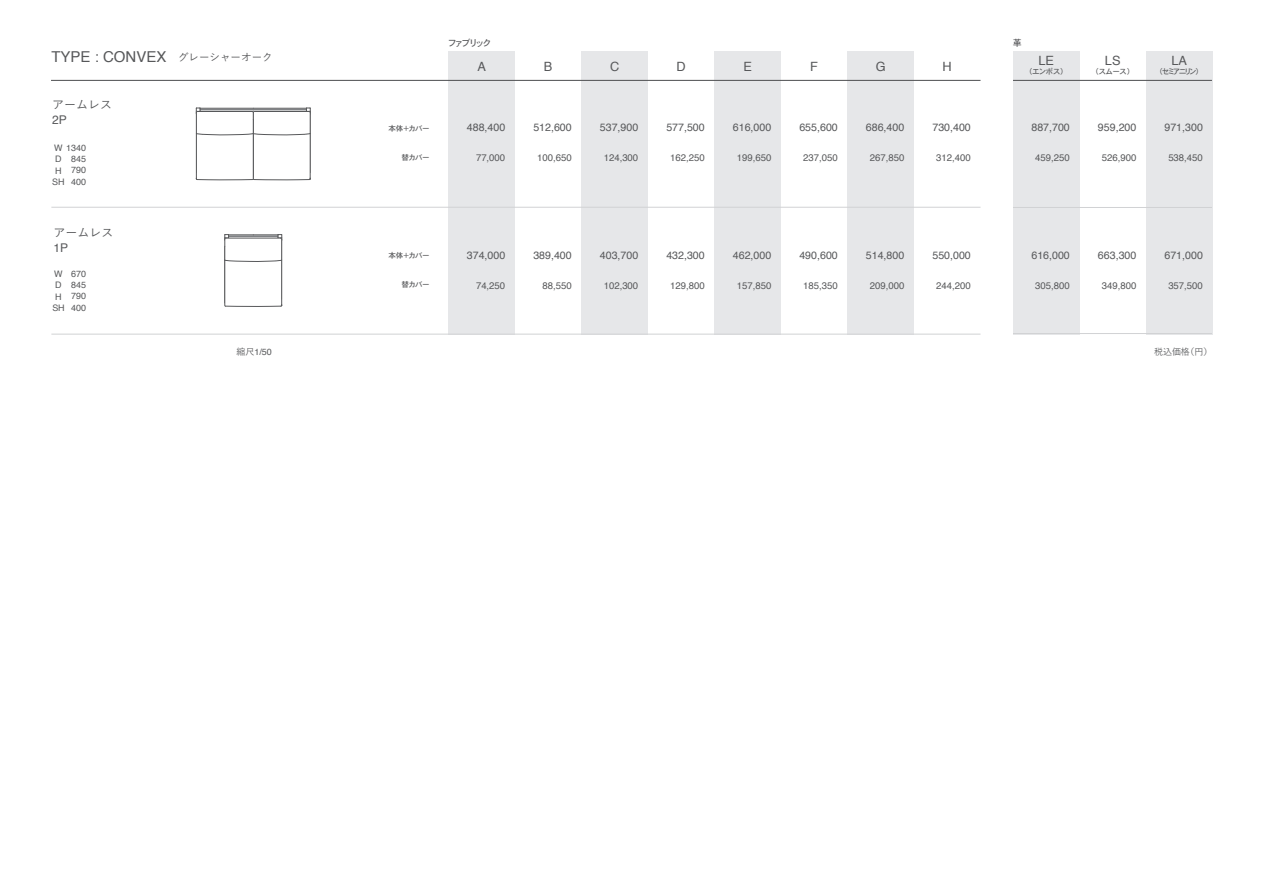
<style>
.page{position:relative;width:1263px;height:893px;background:#fff}
.page>*{position:absolute;margin:0;border:0;box-sizing:border-box;transform-origin:0 0}
.t1{font:15px "Helvetica";color:#57585a}
.t2{font:12.75px "Helvetica";color:#57585a}
.t3{font:500 12px "Yu Go";color:#57585a}
.t4{font:12px "Helvetica";color:#57585a}
.t5{font:10.65px "Helvetica";color:#57585a}
.t6{font:500 10.5px "Yu Go";color:#57585a}
.t7{font:9.6px "Helvetica";color:#57585a}
.t8{font:9px/11.2px "Helvetica";color:#57585a;text-align:justify}
.t9{font:9px "Osaka";color:#57585a}
.t10{font:500 9px "Yu Go";color:#57585a}
.t11{font:7.5px "Osaka";color:#57585a}
.s1{font-family:"Yu Go";font-weight:500}
</style>
<div class="page">
<svg style="left:196px;top:107px;width:115px;height:73px"></svg>
<svg style="left:224px;top:234px;width:58px;height:73px"></svg>
<div style="left:448px;top:51px;width:67px;height:283px;background:#e6e7e9"></div>
<div style="left:581px;top:51px;width:67px;height:283px;background:#e6e7e9"></div>
<div style="left:714px;top:51px;width:67px;height:283px;background:#e6e7e9"></div>
<div style="left:847px;top:51px;width:67px;height:283px;background:#e6e7e9"></div>
<div style="left:1013px;top:51px;width:66px;height:283px;background:#e6e7e9"></div>
<div style="left:1146px;top:51px;width:66px;height:283px;background:#e6e7e9"></div>
<hr style="left:51px;top:80px;width:929px;height:1px;background:#57585a">
<hr style="left:1013px;top:80px;width:199px;height:1px;background:#57585a">
<hr style="left:51px;top:207px;width:929px;height:1px;background:#d1d2d4">
<hr style="left:51px;top:334px;width:929px;height:1px;background:#d1d2d4">
<hr style="left:1013px;top:207px;width:199px;height:1px;background:#d1d2d4">
<hr style="left:1013px;top:333px;width:199px;height:1px;background:#d1d2d4">
<h1 class="t1" style="left:51px;top:50px;width:117px">TYPE : CONVEX</h1>
<p class="t3" style="left:52px;top:93px;width:61px">アームレス</p>
<p class="t4" style="left:52px;top:115px;width:16px">2P</p>
<p class="t8" style="left:71px;top:143px;width:16px;text-indent:-17px">W 1340<br>845<br>790<br>400</p>
<p class="t8" style="left:52px;top:154px;width:14px;text-align:center">D<br>H<br>SH</p>
<p class="t6" style="left:178px;top:47px;width:96px">グレーシャーオーク</p>
<p class="t3" style="left:54px;top:221px;width:61px">アームレス</p>
<p class="t4" style="left:54px;top:242px;width:16px">1P</p>
<p class="t8" style="left:71px;top:269px;width:16px">670<br>845<br>790<br>400</p>
<p class="t8" style="left:52px;top:269px;width:14px;text-align:center">W<br>D<br>H<br>SH</p>
<p class="t8" style="left:236px;top:347px;width:37px"><span class="s1">縮尺</span>1/50</p>
<p class="t9" style="left:448px;top:37px;width:44px">ファブリック</p>
<p class="t2" style="left:477px;top:61px;width:10px">A</p>
<p class="t2" style="left:544px;top:61px;width:10px">B</p>
<p class="t2" style="left:610px;top:61px;width:11px">C</p>
<p class="t2" style="left:676px;top:61px;width:11px">D</p>
<p class="t2" style="left:743px;top:61px;width:10px">E</p>
<p class="t2" style="left:810px;top:61px;width:9px">F</p>
<p class="t2" style="left:876px;top:61px;width:11px">G</p>
<p class="t2" style="left:942px;top:61px;width:11px">H</p>
<p class="t9" style="left:1013px;top:37px;width:10px">革</p>
<p class="t2" style="left:1038px;top:55px;width:17px">LE</p>
<p class="t11" style="left:1029px;top:66px;width:37px">（エンボス）</p>
<p class="t2" style="left:1105px;top:55px;width:17px">LS</p>
<p class="t11" style="left:1095px;top:66px;width:37px">（スムース）</p>
<p class="t2" style="left:1171px;top:55px;width:17px">LA</p>
<p class="t11" style="left:1159px;top:66px;width:42px">（セミアニリン）</p>
<p class="t11" style="left:388px;top:123px;width:43px">本体＋カバー</p>
<p class="t5" style="left:467px;top:123px;width:40px">488,400</p>
<p class="t5" style="left:533px;top:123px;width:40px">512,600</p>
<p class="t5" style="left:600px;top:123px;width:40px">537,900</p>
<p class="t5" style="left:666px;top:123px;width:40px">577,500</p>
<p class="t5" style="left:733px;top:123px;width:40px">616,000</p>
<p class="t5" style="left:799px;top:123px;width:40px">655,600</p>
<p class="t5" style="left:866px;top:123px;width:40px">686,400</p>
<p class="t5" style="left:932px;top:123px;width:40px">730,400</p>
<p class="t5" style="left:1031px;top:123px;width:40px">887,700</p>
<p class="t5" style="left:1098px;top:123px;width:40px">959,200</p>
<p class="t5" style="left:1164px;top:123px;width:40px">971,300</p>
<p class="t11" style="left:401px;top:152px;width:29px">替カバー</p>
<p class="t7" style="left:476px;top:154px;width:31px">77,000</p>
<p class="t7" style="left:537px;top:154px;width:36px">100,650</p>
<p class="t7" style="left:604px;top:154px;width:36px">124,300</p>
<p class="t7" style="left:670px;top:154px;width:36px">162,250</p>
<p class="t7" style="left:737px;top:154px;width:36px">199,650</p>
<p class="t7" style="left:803px;top:154px;width:36px">237,050</p>
<p class="t7" style="left:870px;top:154px;width:36px">267,850</p>
<p class="t7" style="left:936px;top:154px;width:36px">312,400</p>
<p class="t7" style="left:1035px;top:154px;width:36px">459,250</p>
<p class="t7" style="left:1102px;top:154px;width:36px">526,900</p>
<p class="t7" style="left:1168px;top:154px;width:36px">538,450</p>
<p class="t11" style="left:388px;top:251px;width:43px">本体＋カバー</p>
<p class="t5" style="left:467px;top:251px;width:40px">374,000</p>
<p class="t5" style="left:533px;top:251px;width:40px">389,400</p>
<p class="t5" style="left:600px;top:251px;width:40px">403,700</p>
<p class="t5" style="left:666px;top:251px;width:40px">432,300</p>
<p class="t5" style="left:733px;top:251px;width:40px">462,000</p>
<p class="t5" style="left:799px;top:251px;width:40px">490,600</p>
<p class="t5" style="left:866px;top:251px;width:40px">514,800</p>
<p class="t5" style="left:932px;top:251px;width:40px">550,000</p>
<p class="t5" style="left:1031px;top:251px;width:40px">616,000</p>
<p class="t5" style="left:1098px;top:251px;width:40px">663,300</p>
<p class="t5" style="left:1164px;top:251px;width:40px">671,000</p>
<p class="t11" style="left:401px;top:280px;width:29px">替カバー</p>
<p class="t7" style="left:476px;top:281px;width:31px">74,250</p>
<p class="t7" style="left:542px;top:281px;width:31px">88,550</p>
<p class="t7" style="left:604px;top:281px;width:36px">102,300</p>
<p class="t7" style="left:670px;top:281px;width:36px">129,800</p>
<p class="t7" style="left:737px;top:281px;width:36px">157,850</p>
<p class="t7" style="left:803px;top:281px;width:36px">185,350</p>
<p class="t7" style="left:870px;top:281px;width:36px">209,000</p>
<p class="t7" style="left:936px;top:281px;width:36px">244,200</p>
<p class="t7" style="left:1035px;top:281px;width:36px">305,800</p>
<p class="t7" style="left:1102px;top:281px;width:36px">349,800</p>
<p class="t7" style="left:1168px;top:281px;width:36px">357,500</p>
<p class="t10" style="left:1154px;top:343px;width:60px">税込価格（円）</p>
</div>
